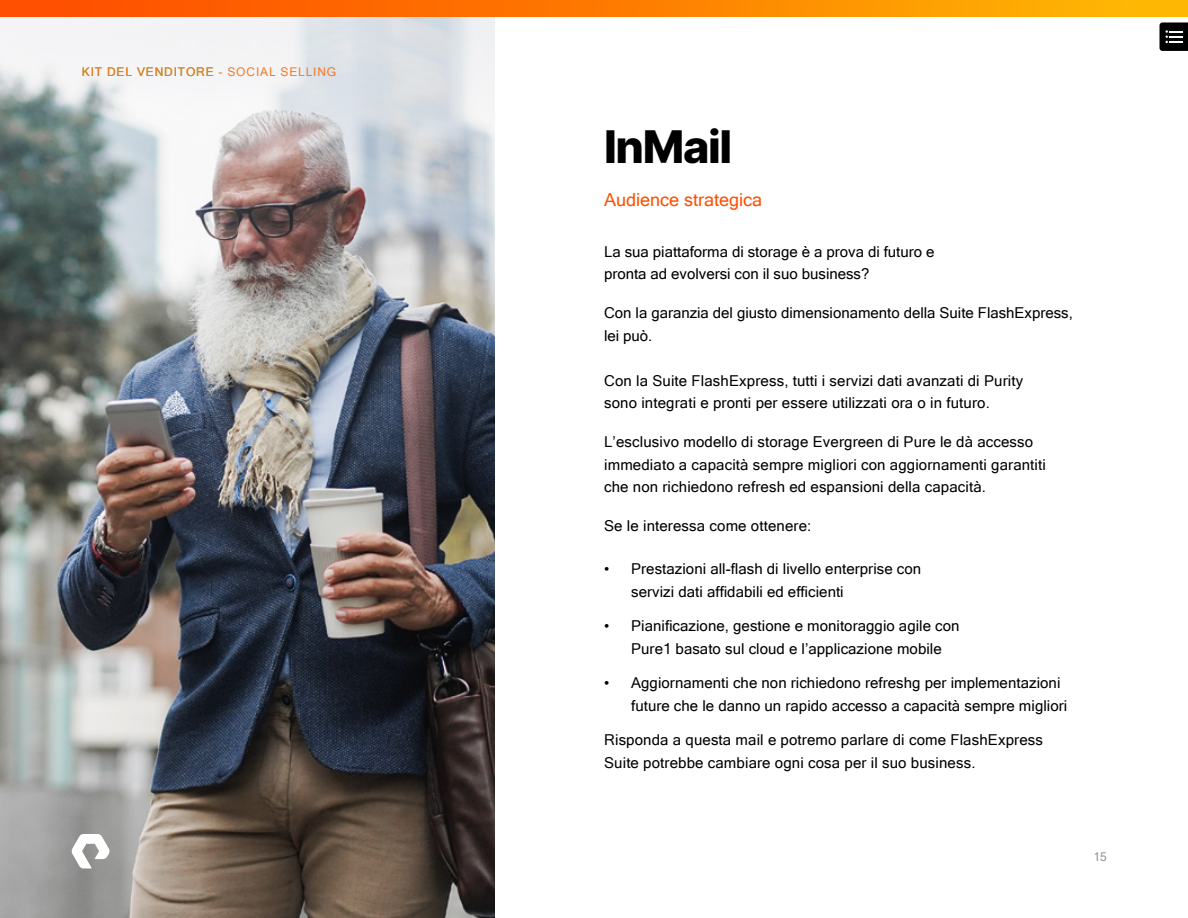
<style>
.page{position:relative;width:1188px;height:918px;background:#fff}
.page>*{position:absolute;margin:0;border:0;box-sizing:border-box;transform-origin:0 0}
.t1{font:800 45px "Inter";letter-spacing:-.03em;color:#000}
.t2{font:18px "Microsoft Sans Serif";color:#fe5000}
.t3{font:15px/22.5px "Microsoft Sans Serif";letter-spacing:.005em;color:#000}
.t4{font:12px "Microsoft Sans Serif";letter-spacing:.07em;color:#f47721}
.t5{font:12px "Microsoft Sans Serif";color:#919191}
</style>
<div class="page">
<img style="left:0;top:17px;width:494px;height:901px">
<svg style="left:1160px;top:22px;width:28px;height:29px"></svg>
<div style="left:0;top:0;width:1188px;height:16px;background:linear-gradient(to right,#fe4600,#feb703)"></div>
<svg style="left:71px;top:834px;width:39px;height:34px"></svg>
<p class="t4" style="left:82px;top:65px;width:256px">KIT DEL VENDITORE - SOCIAL SELLING</p>
<h1 class="t1" style="left:604px;top:114px;width:130px">InMail</h1>
<p class="t2" style="left:604px;top:189px;width:160px">Audience strategica</p>
<p class="t3" style="left:604px;top:240px;width:332px">La sua piattaforma di storage è a prova di futuro e pronta ad evolversi con il suo business?</p>
<p class="t3" style="left:604px;top:302px;width:470px">Con la garanzia del giusto dimensionamento della Suite FlashExpress, lei può.</p>
<p class="t3" style="left:604px;top:369px;width:421px">Con la Suite FlashExpress, tutti i servizi dati avanzati di Purity sono integrati e pronti per essere utilizzati ora o in futuro.</p>
<p class="t3" style="left:604px;top:431px;width:443px">L’esclusivo modello di storage Evergreen di Pure le dà accesso immediato a capacità sempre migliori con aggiornamenti garantiti che non richiedono refresh ed espansioni della capacità.</p>
<p class="t3" style="left:604px;top:515px;width:209px">Se le interessa come ottenere:</p>
<p class="t3" style="left:631px;top:558px;width:292px;text-indent:-27px">• Prestazioni all-flash di livello enterprise con servizi dati affidabili ed efficienti</p>
<p class="t3" style="left:631px;top:615px;width:330px;text-indent:-27px">• Pianificazione, gestione e monitoraggio agile con<br>Pure1 basato sul cloud e l’applicazione mobile</p>
<p class="t3" style="left:631px;top:672px;width:438px;text-indent:-27px">• Aggiornamenti che non richiedono refreshg per implementazioni future che le danno un rapido accesso a capacità sempre migliori</p>
<p class="t3" style="left:604px;top:729px;width:440px">Risponda a questa mail e potremo parlare di come FlashExpress<br>Suite potrebbe cambiare ogni cosa per il suo business.</p>
<p class="t5" style="left:1094px;top:850px;width:15px">15</p>
</div>
